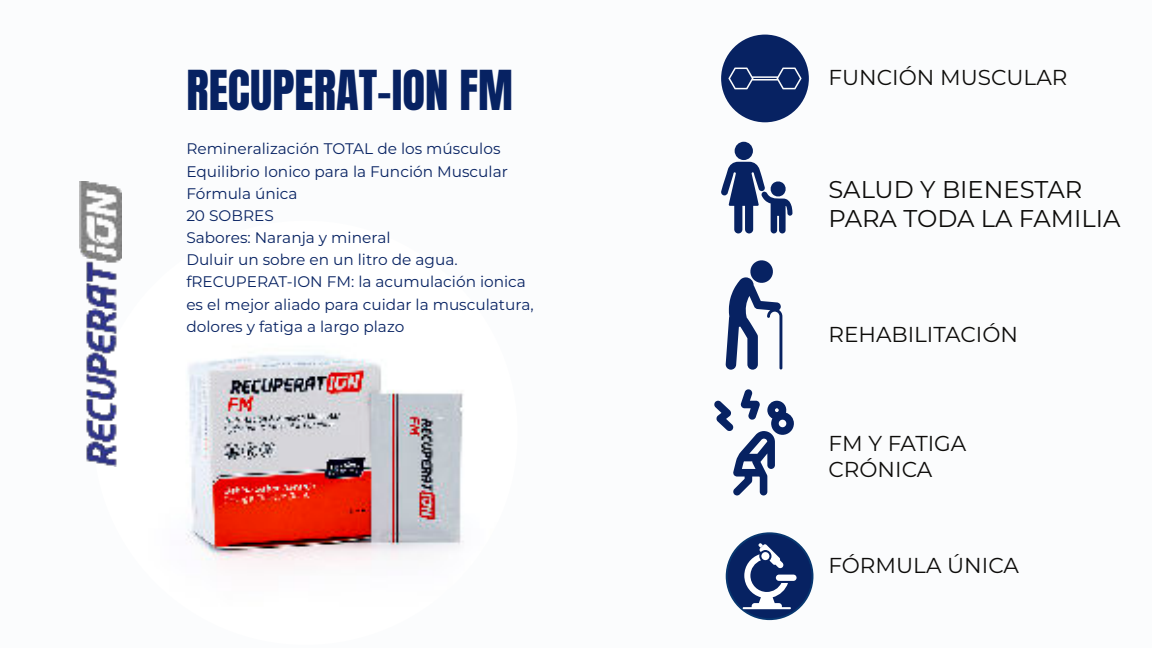
<style>
.page{position:relative;width:1152px;height:648px;background:#fbfcfd}
.page>*{position:absolute;margin:0;border:0;box-sizing:border-box;transform-origin:0 0}
.t1{font:46.8px "Anton";color:#072262}
.t2{font:24.4px/29.2px "Montserrat";color:#0d0c0a}
.t3{font:21.6px/26px "Montserrat";color:#0d0c0a}
.t4{font:15.2px/22px "Montserrat";color:#072262}
</style>
<div class="page">
<img style="left:93px;top:221px;width:425px;height:424px;border-radius:212px">
<img style="left:80px;top:182px;width:42px;height:284px">
<div style="left:727px;top:533px;width:86px;height:86px;background:#072262;border-radius:50%"></div>
<div style="left:726px;top:532px;width:87px;height:88px;border:2px solid #073770;border-radius:50%"></div>
<div style="left:776px;top:575px;width:21px;height:6px;background:#fff;border-radius:3px"></div>
<svg style="left:743px;top:543px;width:48px;height:66px"></svg>
<svg style="left:721px;top:35px;width:88px;height:87px"></svg>
<svg style="left:714px;top:389px;width:80px;height:107px"></svg>
<svg style="left:726px;top:260px;width:56px;height:110px"></svg>
<div style="left:735px;top:142px;width:18px;height:18px;background:#072262;border-radius:50%"></div>
<svg style="left:721px;top:162px;width:72px;height:72px"></svg>
<h1 class="t1" style="left:186px;top:67px;width:328px">RECUPERAT-ION FM</h1>
<p class="t4" style="left:186px;top:137px;width:349px">Remineralización TOTAL de los músculos<br>Equilibrio Ionico para la Función Muscular<br>Fórmula única<br>20 SOBRES<br>Sabores: Naranja y mineral<br>Duluir un sobre en un litro de agua. fRECUPERAT-ION FM: la acumulación ionica es el mejor aliado para cuidar la musculatura, dolores y fatiga a largo plazo</p>
<h3 class="t3" style="left:828px;top:63px;width:241px">FUNCIÓN MUSCULAR</h3>
<h2 class="t2" style="left:828px;top:174px;width:293px">SALUD Y BIENESTAR<br>PARA TODA LA FAMILIA</h2>
<h3 class="t3" style="left:828px;top:321px;width:191px">REHABILITACIÓN</h3>
<h3 class="t3" style="left:828px;top:430px;width:140px">FM Y FATIGA<br>CRÓNICA</h3>
<h3 class="t3" style="left:828px;top:552px;width:192px">FÓRMULA ÚNICA</h3>
</div>
